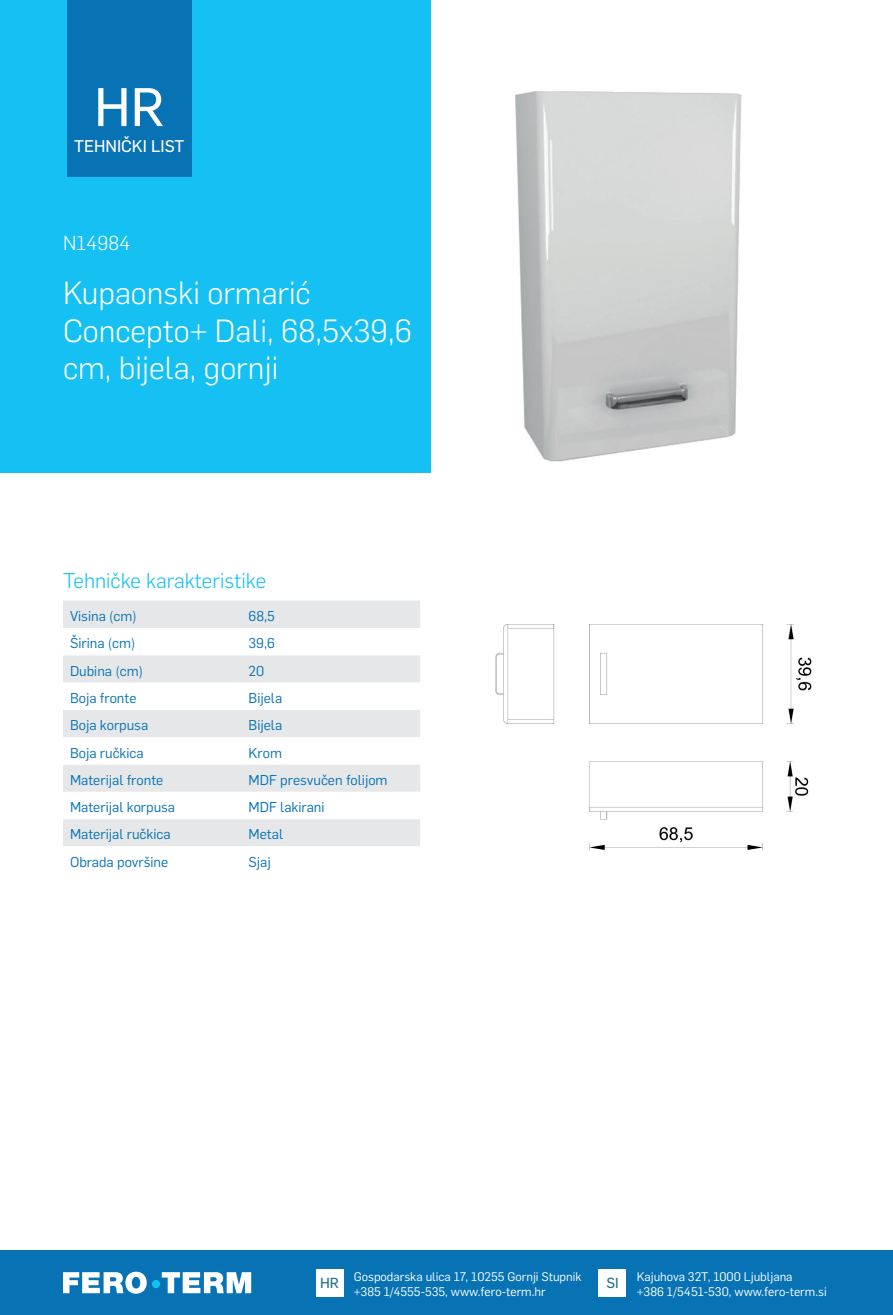
<style>
.page{position:relative;width:893px;height:1315px;background:#fff}
.page>*{position:absolute;margin:0;border:0;box-sizing:border-box;transform-origin:0 0}
.t1{font:53.2px "Flama Basic";color:#fff}
.t2{font:300 31.5px/37.8px "Flama";color:#fff}
.t3{font:300 21px "Flama";color:#15c0f2}
.t4{font:300 19.78px "Flama";color:#fff}
.t5{font:16.62px "Flama Basic";color:#fff}
.t6{font:14.35px "Flama Basic";color:#1f7186}
.t7{font:14px "Flama";color:#0773b5}
.t8{font:12.25px/15.8px "Flama";color:#fff}
</style>
<div class="page">
<div style="left:0;top:1250px;width:893px;height:65px;background:#0773b5"></div>
<div style="left:316px;top:1269px;width:27px;height:27px;background:#fff"></div>
<div style="left:599px;top:1269px;width:27px;height:27px;background:#fff"></div>
<svg style="left:63px;top:1271px;width:188px;height:22px"></svg>
<div style="left:152px;top:1280px;width:8px;height:8px;background:#15c0f2;border-radius:50%"></div>
<img style="left:515px;top:91px;width:227px;height:371px">
<div style="left:0;top:0;width:430px;height:472px;background:#15c0f2"></div>
<div style="left:67px;top:0;width:124px;height:177px;background:#0773b5"></div>
<div style="left:63px;top:601px;width:357px;height:27px;background:#e6e7e9"></div>
<svg style="left:63px;top:655px;width:357px;height:191px;fill:#e6e7e9"></svg>
<img style="left:495px;top:624px;width:317px;height:225px">
<h1 class="t1" style="left:94px;top:70px;width:72px">HR</h1>
<p class="t5" style="left:74px;top:134px;width:112px">TEHNIČKI LIST</p>
<h3 class="t4" style="left:63px;top:229px;width:69px">N14984</h3>
<h2 class="t2" style="left:63px;top:272px;width:351px">Kupaonski ormarić<br>Concepto+ Dali, 68,5x39,6 cm, bijela, gornji</h2>
<h3 class="t3" style="left:63px;top:567px;width:205px">Tehničke karakteristike</h3>
<p class="t7" style="left:70px;top:606px;width:68px">Visina (cm)</p>
<p class="t7" style="left:249px;top:606px;width:28px">68,5</p>
<p class="t7" style="left:70px;top:633px;width:67px">Širina (cm)</p>
<p class="t7" style="left:249px;top:633px;width:28px">39,6</p>
<p class="t7" style="left:70px;top:661px;width:74px">Dubina (cm)</p>
<p class="t7" style="left:249px;top:661px;width:17px">20</p>
<p class="t7" style="left:70px;top:688px;width:68px">Boja fronte</p>
<p class="t7" style="left:249px;top:688px;width:35px">Bijela</p>
<p class="t7" style="left:70px;top:715px;width:80px">Boja korpusa</p>
<p class="t7" style="left:249px;top:715px;width:35px">Bijela</p>
<p class="t7" style="left:70px;top:743px;width:75px">Boja ručkica</p>
<p class="t7" style="left:249px;top:743px;width:35px">Krom</p>
<p class="t7" style="left:70px;top:770px;width:95px">Materijal fronte</p>
<p class="t7" style="left:249px;top:770px;width:140px">MDF presvučen folijom</p>
<p class="t7" style="left:70px;top:797px;width:107px">Materijal korpusa</p>
<p class="t7" style="left:249px;top:797px;width:77px">MDF lakirani</p>
<p class="t7" style="left:70px;top:825px;width:102px">Materijal ručkica</p>
<p class="t7" style="left:249px;top:825px;width:36px">Metal</p>
<p class="t7" style="left:70px;top:852px;width:100px">Obrada površine</p>
<p class="t7" style="left:249px;top:852px;width:24px">Sjaj</p>
<p class="t6" style="left:320px;top:1272px;width:20px">HR</p>
<p class="t8" style="left:637px;top:1267px;width:191px">Kajuhova 32T, 1000 Ljubljana<br>+386 1/5451-530, www.fero-term.si</p>
<p class="t8" style="left:354px;top:1267px;width:229px">Gospodarska ulica 17, 10255 Gornji Stupnik +385 1/4555-535, www.fero-term.hr</p>
<p class="t6" style="left:606px;top:1272px;width:14px">SI</p>
</div>
